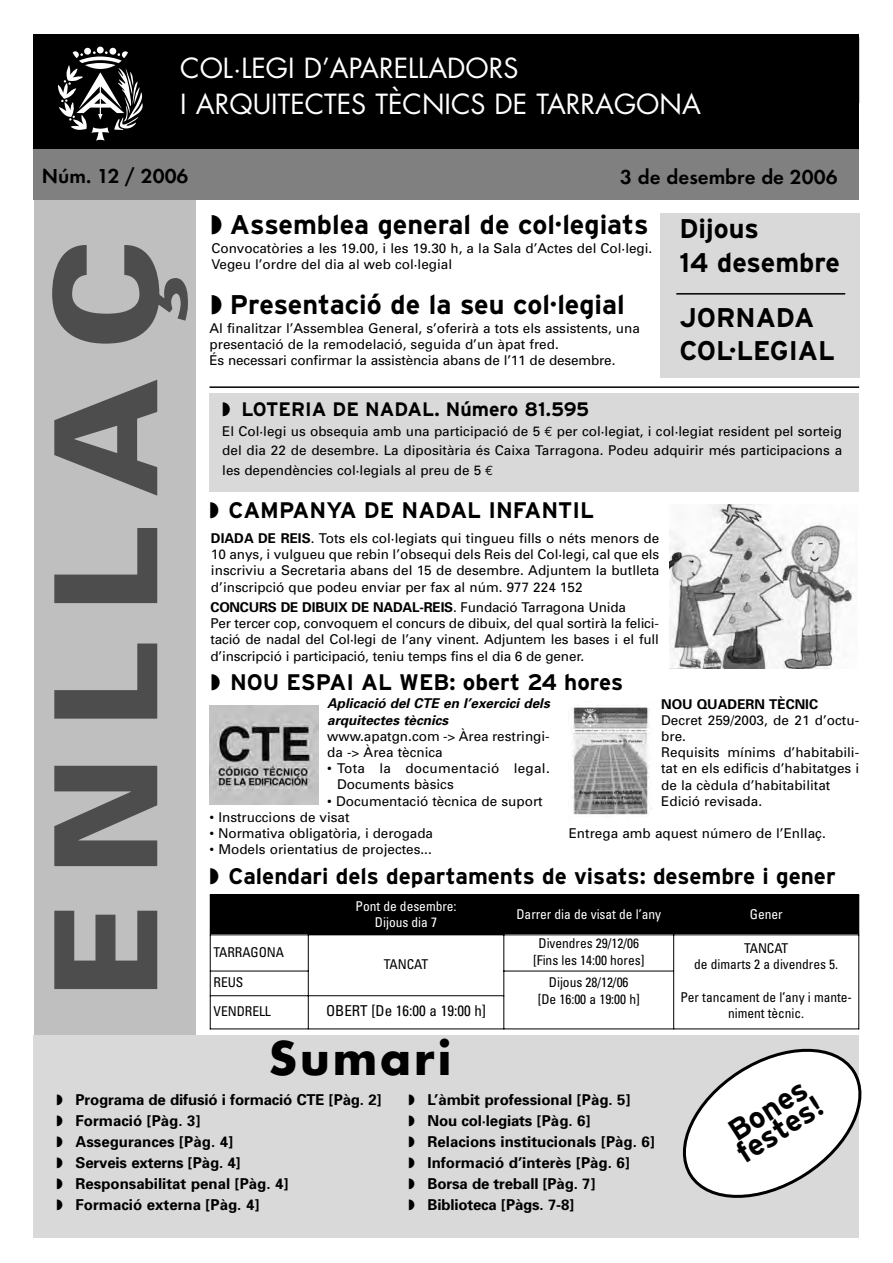
<style>
.page{position:relative;width:893px;height:1263px;background:#fff}
.page>*{position:absolute;margin:0;border:0;box-sizing:border-box;transform-origin:0 0}
.t1{font:900 142.5px "Univers";letter-spacing:.2em;color:#4d4d4d}
.t2{font:700 45px "Futura";letter-spacing:.07em;color:#000}
.t3{font:700 30px/22.5px "Interstate";color:#000}
.t4{font:700 27px/33.2px "Interstate";color:#000}
.t5{font:27px/35.4px "Futura";color:#fff}
.t6{font:700 22.5px "Interstate";color:#000}
.t7{font:600 21px "Futura";color:#000}
.t8{font:700 19.5px "Interstate";color:#000}
.t9{font:700 15px/21px "Univers";color:#000}
.t10{font:condensed 15px "Univers";color:#000}
.t11{font:13.5px/16.2px "Univers";color:#000}
.t12{font:condensed 13.5px/16.2px "Univers";letter-spacing:-.005em;color:#000;text-align:center}
.t13{font:condensed 13.5px/16.2px "Univers";letter-spacing:-.005em;color:#fff;text-align:center}
.t14{font:italic 700 13.5px/16.2px "Univers";color:#000}
.t15{font:13.5px/16.2px "Univers";letter-spacing:.02em;color:#000}
.t16{font:700 13.5px "Univers";color:#000}
.s1{font-family:"Euro Mono"}
.s2{font-weight:700}
</style>
<div class="page">
<div style="left:209px;top:394px;width:650px;height:98px;background:#d9d9d9"></div>
<div style="left:34px;top:1035px;width:825px;height:203px;background:#d9d9d9"></div>
<div style="left:34px;top:191px;width:162px;height:844px;background:#bfbfbf"></div>
<div style="left:34px;top:131px;width:825px;height:68px;background:#808080"></div>
<div style="left:34px;top:34px;width:825px;height:115px;background:#000"></div>
<div style="left:84px;top:48px;width:7px;height:7px;background:#fff;border-radius:50%"></div>
<div style="left:97px;top:47px;width:7px;height:6px;background:#fff;border-radius:50%"></div>
<div style="left:109px;top:48px;width:7px;height:7px;background:#fff;border-radius:50%"></div>
<svg style="left:58px;top:51px;width:85px;height:90px"></svg>
<hr style="left:209px;top:386px;width:650px;height:2px;background:#000">
<div style="left:210px;top:895px;width:294px;height:40px;background:#000"></div>
<div style="left:504px;top:895px;width:169px;height:40px;background:#000"></div>
<div style="left:673px;top:895px;width:186px;height:40px;background:#000"></div>
<hr style="left:210px;top:895px;width:1px;height:134px;background:#000">
<hr style="left:308px;top:895px;width:1px;height:134px;background:#000">
<hr style="left:503px;top:895px;width:1px;height:134px;background:#000">
<hr style="left:673px;top:895px;width:1px;height:134px;background:#000">
<hr style="left:858px;top:895px;width:1px;height:134px;background:#000">
<hr style="left:210px;top:971px;width:98px;height:1px;background:#000">
<hr style="left:503px;top:971px;width:171px;height:1px;background:#000">
<hr style="left:210px;top:995px;width:294px;height:1px;background:#000">
<hr style="left:210px;top:1029px;width:649px;height:1px;background:#000">
<div style="left:660px;top:213px;width:199px;height:164px;background:#d9d9d9"></div>
<hr style="left:676px;top:293px;width:169px;height:2px;background:#000">
<img style="left:669px;top:504px;width:186px;height:164px">
<img style="left:572px;top:707px;width:77px;height:108px">
<img style="left:209px;top:706px;width:110px;height:99px">
<svg style="left:682px;top:1048px;width:180px;height:150px"></svg>
<h3 class="t5" style="left:180px;top:53px;width:522px">COL·LEGI D’APARELLADORS<br>I ARQUITECTES TÈCNICS DE TARRAGONA</h3>
<h3 class="t7" style="left:42px;top:167px;width:148px">Núm. 12 / 2006</h3>
<h3 class="t7" style="left:620px;top:169px;width:219px">3 de desembre de 2006</h3>
<h1 class="t1" style="left:54px;top:999px;width:761px;rotate:-90deg">ENLLAÇ</h1>
<h3 class="t4" style="left:211px;top:210px;width:439px">◗ Assemblea general de col·legiats</h3>
<p class="t11" style="left:211px;top:242px;width:442px">Convocatòries a les 19.00, i les 19.30 h, a la Sala d’Actes del Col·legi.<br>Vegeu l’ordre del dia al web col·legial</p>
<h3 class="t4" style="left:211px;top:290px;width:415px">◗ Presentació de la seu col·legial</h3>
<p class="t11" style="left:209px;top:321px;width:432px">Al finalitzar l’Assemblea General, s’oferirà a tots els assistents, una presentació de la remodelació, seguida d’un àpat fred.<br>És necessari confirmar la assistència abans de l’11 de desembre.</p>
<h3 class="t4" style="left:679px;top:214px;width:162px">Dijous<br>14 desembre</h3>
<h3 class="t4" style="left:679px;top:303px;width:157px">JORNADA<br>COL·LEGIAL</h3>
<h3 class="t8" style="left:222px;top:402px;width:368px">◗ LOTERIA DE NADAL. Número 81.595</h3>
<p class="t11" style="left:222px;top:423px;width:621px;line-height:19.5px;text-align:justify">El Col·legi us obsequia amb una participació de 5 <span class="s1">€</span> per col·legiat, i col·legiat resident pel sorteig del dia 22 de desembre. La dipositària és Caixa Tarragona. Podeu adquirir més participacions a les dependències col·legials al preu de 5 <span class="s1">€</span></p>
<h3 class="t6" style="left:209px;top:502px;width:386px">◗ CAMPANYA DE NADAL INFANTIL</h3>
<p class="t11" style="left:211px;top:531px;width:450px;text-align:justify"><span class="s2">DIADA DE REIS</span>. Tots els col·legiats qui tingueu fills o néts menors de 10 anys, i vulgueu que rebin l’obsequi dels Reis del Col·legi, cal que els inscriviu a Secretaria abans del 15 de desembre. Adjuntem la butlleta d’inscripció que podeu enviar per fax al núm. 977 224 152</p>
<p class="t11" style="left:210px;top:600px;width:450px"><span class="s2">CONCURS DE DIBUIX DE NADAL-REIS</span>. Fundació Tarragona Unida<br>Per tercer cop, convoquem el concurs de dibuix, del qual sortirà la felici&shy;tació de nadal del Col·legi de l’any vinent. Adjuntem les bases i el full d’inscripció i participació, teniu temps fins el dia 6 de gener.</p>
<h3 class="t6" style="left:211px;top:673px;width:414px">◗ NOU ESPAI AL WEB: obert 24 hores</h3>
<p class="t16" style="left:661px;top:699px;width:158px">NOU QUADERN TÈCNIC</p>
<p class="t11" style="left:661px;top:713px;width:199px">Decret 259/2003, de 21 d’octu&shy;bre.<br>Requisits mínims d’habitabili&shy;tat en els edificis d’habitatges i de la cèdula d’habitabilitat<br>Edició revisada.</p>
<p class="t11" style="left:568px;top:826px;width:258px">Entrega amb aquest número de l’Enllaç.</p>
<h3 class="t6" style="left:209px;top:868px;width:627px">◗ Calendari dels departaments de visats: desembre i gener</h3>
<p class="t14" style="left:327px;top:697px;width:227px">Aplicació del CTE en l’exercici dels arquitectes tècnics</p>
<p class="t11" style="left:327px;top:729px;width:224px">www.apatgn.com -&gt; Àrea restringi&shy;da -&gt; Àrea tècnica</p>
<p class="t15" style="left:337px;top:762px;width:214px;text-indent:-10px">• Tota la documentació legal.<br>Documents bàsics</p>
<p class="t11" style="left:327px;top:794px;width:217px">• Documentació tècnica de suport</p>
<p class="t11" style="left:209px;top:810px;width:142px">• Instruccions de visat</p>
<p class="t11" style="left:209px;top:826px;width:225px">• Normativa obligatòria, i derogada</p>
<p class="t11" style="left:209px;top:843px;width:224px">• Models orientatius de projectes...</p>
<p class="t13" style="left:355px;top:899px;width:102px">Pont de desembre:<br>Dijous dia 7</p>
<p class="t13" style="left:516px;top:907px;width:146px">Darrer dia de visat de l’any</p>
<p class="t13" style="left:749px;top:907px;width:34px">Gener</p>
<p class="t12" style="left:533px;top:937px;width:113px">Divendres 29/12/06 [Fins les 14:00 hores]</p>
<p class="t12" style="left:694px;top:941px;width:145px">TANCAT<br>de dimarts 2 a divendres 5.</p>
<p class="t12" style="left:680px;top:990px;width:173px">Per tancament de l’any i mante&shy;niment tècnic.</p>
<p class="t12" style="left:214px;top:945px;width:72px">TARRAGONA</p>
<p class="t12" style="left:384px;top:957px;width:46px">TANCAT</p>
<p class="t12" style="left:214px;top:975px;width:31px">REUS</p>
<p class="t12" style="left:537px;top:976px;width:103px">Dijous 28/12/06<br>[De 16:00 a 19:00 h]</p>
<p class="t12" style="left:214px;top:1004px;width:59px">VENDRELL</p>
<p class="t10" style="left:326px;top:1005px;width:161px">OBERT [De 16:00 a 19:00 h]</p>
<h2 class="t2" style="left:269px;top:1037px;width:183px">Sumari</h2>
<p class="t9" style="left:56px;top:1091px;width:326px">◗ Programa de difusió i formació CTE [Pàg. 2] ◗ Formació [Pàg. 3]<br>◗ Assegurances [Pàg. 4]<br>◗ Serveis externs [Pàg. 4]<br>◗ Responsabilitat penal [Pàg. 4]<br>◗ Formació externa [Pàg. 4]</p>
<p class="t9" style="left:408px;top:1091px;width:248px">◗ L’àmbit professional [Pàg. 5]<br>◗ Nou col·legiats [Pàg. 6]<br>◗ Relacions institucionals [Pàg. 6] ◗ Informació d’interès [Pàg. 6]<br>◗ Borsa de treball [Pàg. 7]<br>◗ Biblioteca [Pàgs. 7-8]</p>
<h3 class="t3" style="left:722px;top:1129px;width:98px;rotate:-33deg">Bones festes!</h3>
</div>
